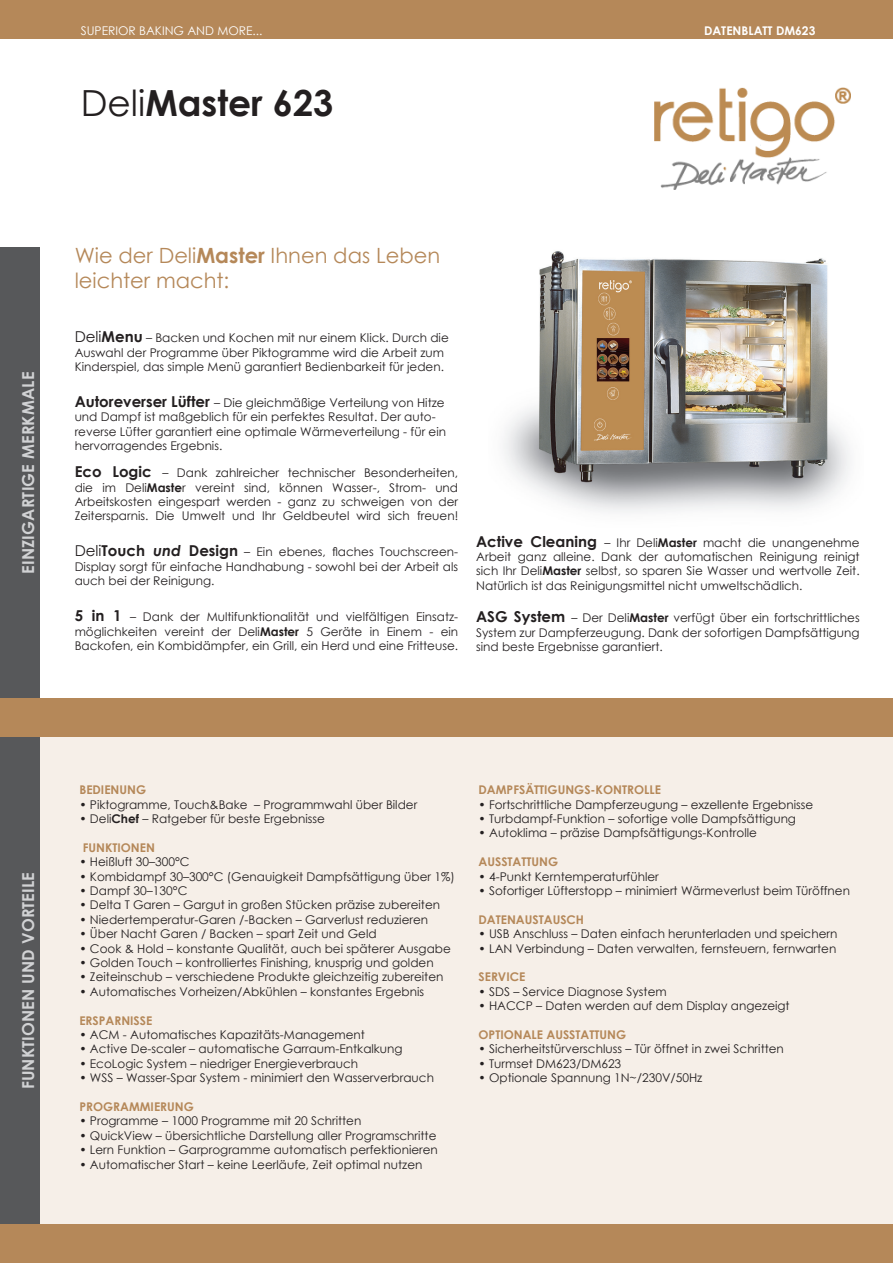
<style>
.page{position:relative;width:893px;height:1263px;background:#fff}
.page>*{position:absolute;margin:0;border:0;box-sizing:border-box;transform-origin:0 0}
.t1{font:700 36px "Century Gothic";color:#231f20}
.t2{font:21px/25.2px "Century Gothic";color:#b58859}
.t3{font:700 16.5px "Century Gothic";letter-spacing:.01em;color:#d1d2d4}
.t4{font:12px/14.4px "Century Gothic";color:#231f20;text-align:justify}
.t5{font:700 12px "Century Gothic";color:#b58859}
.t6{font:12px "Century Gothic";color:#fff}
.t7{font:700 12px "Century Gothic";color:#fff}
.s1{font-weight:400}
.s2{font-weight:700}
.s3{font-size:15px}
.s4{font-weight:700;font-size:15px}
.s5{font-style:italic}
.s6{font-weight:700;font-style:italic;font-size:15px}
</style>
<div class="page">
<div style="left:6px;top:706px;width:887px;height:557px;background:#f6efe8"></div>
<div style="left:0;top:247px;width:40px;height:1016px;background:#57585a"></div>
<div style="left:0;top:698px;width:893px;height:39px;background:#b58859"></div>
<div style="left:0;top:0;width:893px;height:38px;background:#b58859"></div>
<div style="left:0;top:1225px;width:893px;height:38px;background:#b58859"></div>
<img style="left:654px;top:87px;width:197px;height:102px">
<img style="left:503px;top:251px;width:347px;height:262px">
<p class="t6" style="left:81px;top:22px;width:183px">SUPERIOR BAKING AND MORE...</p>
<p class="t1" style="left:81px;top:76px;width:254px"><span class="s1">Deli</span>Master 623</p>
<p class="t7" style="left:704px;top:21px;width:113px">DATENBLATT DM623</p>
<p class="t3" style="left:16px;top:574px;width:203px;rotate:-90deg">EINZIGARTIGE MERKMALE</p>
<p class="t2" style="left:75px;top:242px;width:367px">Wie der Deli<span class="s2">Master</span> Ihnen das Leben leichter macht:</p>
<p class="t4" style="left:75px;top:330px;width:376px;text-align:left"><span class="s3">Deli</span><span class="s4">Menu</span> – Backen und Kochen mit nur einem Klick. Durch die<br>Auswahl der Programme über Piktogramme wird die Arbeit zum<br>Kinderspiel, das simple Menü garantiert Bedienbarkeit für jeden.</p>
<p class="t4" style="left:75px;top:395px;width:373px;text-align:left"><span class="s4">Autoreverser Lüfter</span> – Die gleichmäßige Verteilung von Hitze und Dampf ist maßgeblich für ein perfektes Resultat. Der auto&shy;reverse Lüfter garantiert eine optimale Wärmeverteilung - für ein hervorragendes Ergebnis.</p>
<p class="t4" style="left:75px;top:465px;width:385px"><span class="s4">Eco Logic</span> <span class="s5">–</span> Dank zahlreicher technischer Besonderheiten, die im Deli<span class="s2">Maste</span>r vereint sind, können Wasser-, Strom- und Arbeitskosten eingespart werden - ganz zu schweigen von der Zeitersparnis. Die Umwelt und Ihr Geldbeutel wird sich freuen!</p>
<p class="t4" style="left:75px;top:545px;width:385px"><span class="s3">Deli</span><span class="s4">Touch</span> <span class="s6">und</span> <span class="s4">Design</span> – Ein ebenes, flaches Touchscreen-Display sorgt für einfache Handhabung - sowohl bei der Arbeit als auch bei der Reinigung.</p>
<p class="t4" style="left:75px;top:609px;width:385px"><span class="s4">5 in 1</span> – Dank der Multifunktionalität und vielfältigen Einsatz&shy;möglichkeiten vereint der Deli<span class="s2">Master</span> 5 Geräte in Einem - ein Backofen, ein Kombidämpfer, ein Grill, ein Herd und eine Fritteuse.</p>
<p class="t4" style="left:476px;top:535px;width:385px"><span class="s4">Active Cleaning</span> – Ihr Deli<span class="s2">Master</span> macht die unangenehme Arbeit ganz alleine. Dank der automatischen Reinigung reinigt sich Ihr Deli<span class="s2">Master</span> selbst, so sparen Sie Wasser und wertvolle Zeit.<br>Natürlich ist das Reinigungsmittel nicht umweltschädlich.</p>
<p class="t4" style="left:476px;top:610px;width:385px"><span class="s4">ASG System</span> <span class="s5">–</span> Der Deli<span class="s2">Master</span> verfügt über ein fortschrittliches System zur Dampferzeugung. Dank der sofortigen Dampfsättigung sind beste Ergebnisse garantiert.</p>
<p class="t3" style="left:16px;top:1089px;width:219px;rotate:-90deg">FUNKTIONEN UND VORTEILE</p>
<p class="t5" style="left:79px;top:781px;width:68px">BEDIENUNG</p>
<p class="t4" style="left:79px;top:797px;width:339px">• Piktogramme, Touch&amp;Bake – Programmwahl über Bilder</p>
<p class="t4" style="left:79px;top:811px;width:247px">• Deli<span class="s2">Chef</span> – Ratgeber für beste Ergebnisse</p>
<p class="t5" style="left:83px;top:838px;width:74px">FUNKTIONEN</p>
<p class="t4" style="left:79px;top:854px;width:112px">• Heißluft 30–300°C</p>
<p class="t4" style="left:79px;top:869px;width:377px">• Kombidampf 30–300°C (Genauigkeit Dampfsättigung über 1%)</p>
<p class="t4" style="left:79px;top:883px;width:110px">• Dampf 30–130°C</p>
<p class="t4" style="left:79px;top:898px;width:362px">• Delta T Garen – Gargut in großen Stücken präzise zubereiten</p>
<p class="t4" style="left:79px;top:912px;width:350px">• Niedertemperatur-Garen /-Backen – Garverlust reduzieren</p>
<p class="t4" style="left:79px;top:926px;width:299px">• Über Nacht Garen / Backen – spart Zeit und Geld</p>
<p class="t4" style="left:79px;top:941px;width:373px">• Cook &amp; Hold – konstante Qualität, auch bei späterer Ausgabe</p>
<p class="t4" style="left:79px;top:955px;width:356px">• Golden Touch – kontrolliertes Finishing, knusprig und golden</p>
<p class="t4" style="left:79px;top:970px;width:366px">• Zeiteinschub – verschiedene Produkte gleichzeitig zubereiten</p>
<p class="t4" style="left:79px;top:984px;width:346px">• Automatisches Vorheizen/Abkühlen – konstantes Ergebnis</p>
<p class="t5" style="left:79px;top:1011px;width:74px">ERSPARNISSE</p>
<p class="t4" style="left:79px;top:1027px;width:287px">• ACM - Automatisches Kapazitäts-Management</p>
<p class="t4" style="left:79px;top:1042px;width:325px">• Active De-scaler – automatische Garraum-Entkalkung</p>
<p class="t4" style="left:79px;top:1056px;width:280px">• EcoLogic System – niedriger Energieverbrauch</p>
<p class="t4" style="left:79px;top:1070px;width:356px">• WSS – Wasser-Spar System - minimiert den Wasserverbrauch</p>
<p class="t5" style="left:79px;top:1097px;width:116px">PROGRAMMIERUNG</p>
<p class="t4" style="left:79px;top:1114px;width:284px">• Programme – 1000 Programme mit 20 Schritten</p>
<p class="t4" style="left:79px;top:1128px;width:359px">• QuickView – übersichtliche Darstellung aller Programschritte</p>
<p class="t4" style="left:79px;top:1142px;width:360px">• Lern Funktion – Garprogramme automatisch perfektionieren</p>
<p class="t4" style="left:79px;top:1157px;width:345px">• Automatischer Start – keine Leerläufe, Zeit optimal nutzen</p>
<p class="t5" style="left:478px;top:781px;width:184px">DAMPFSÄTTIGUNGS-KONTROLLE</p>
<p class="t4" style="left:478px;top:797px;width:336px">• Fortschrittliche Dampferzeugung – exzellente Ergebnisse</p>
<p class="t4" style="left:478px;top:811px;width:319px">• Turbdampf-Funktion – sofortige volle Dampfsättigung</p>
<p class="t4" style="left:478px;top:826px;width:280px">• Autoklima – präzise Dampfsättigungs-Kontrolle</p>
<p class="t5" style="left:478px;top:853px;width:81px">AUSSTATTUNG</p>
<p class="t4" style="left:478px;top:869px;width:182px">• 4-Punkt Kerntemperaturfühler</p>
<p class="t4" style="left:478px;top:883px;width:373px">• Sofortiger Lüfterstopp – minimiert Wärmeverlust beim Türöffnen</p>
<p class="t5" style="left:478px;top:910px;width:107px">DATENAUSTAUSCH</p>
<p class="t4" style="left:478px;top:926px;width:360px">• USB Anschluss – Daten einfach herunterladen und speichern</p>
<p class="t4" style="left:478px;top:941px;width:359px">• LAN Verbindung – Daten verwalten, fernsteuern, fernwarten</p>
<p class="t5" style="left:478px;top:968px;width:48px">SERVICE</p>
<p class="t4" style="left:478px;top:984px;width:190px">• SDS – Service Diagnose System</p>
<p class="t4" style="left:478px;top:998px;width:313px">• HACCP – Daten werden auf dem Display angezeigt</p>
<p class="t5" style="left:478px;top:1025px;width:149px">OPTIONALE AUSSTATTUNG</p>
<p class="t4" style="left:478px;top:1042px;width:307px">• Sicherheitstürverschluss – Tür öffnet in zwei Schritten</p>
<p class="t4" style="left:478px;top:1056px;width:144px">• Turmset DM623/DM623</p>
<p class="t4" style="left:478px;top:1070px;width:225px">• Optionale Spannung 1N~/230V/50Hz</p>
</div>
